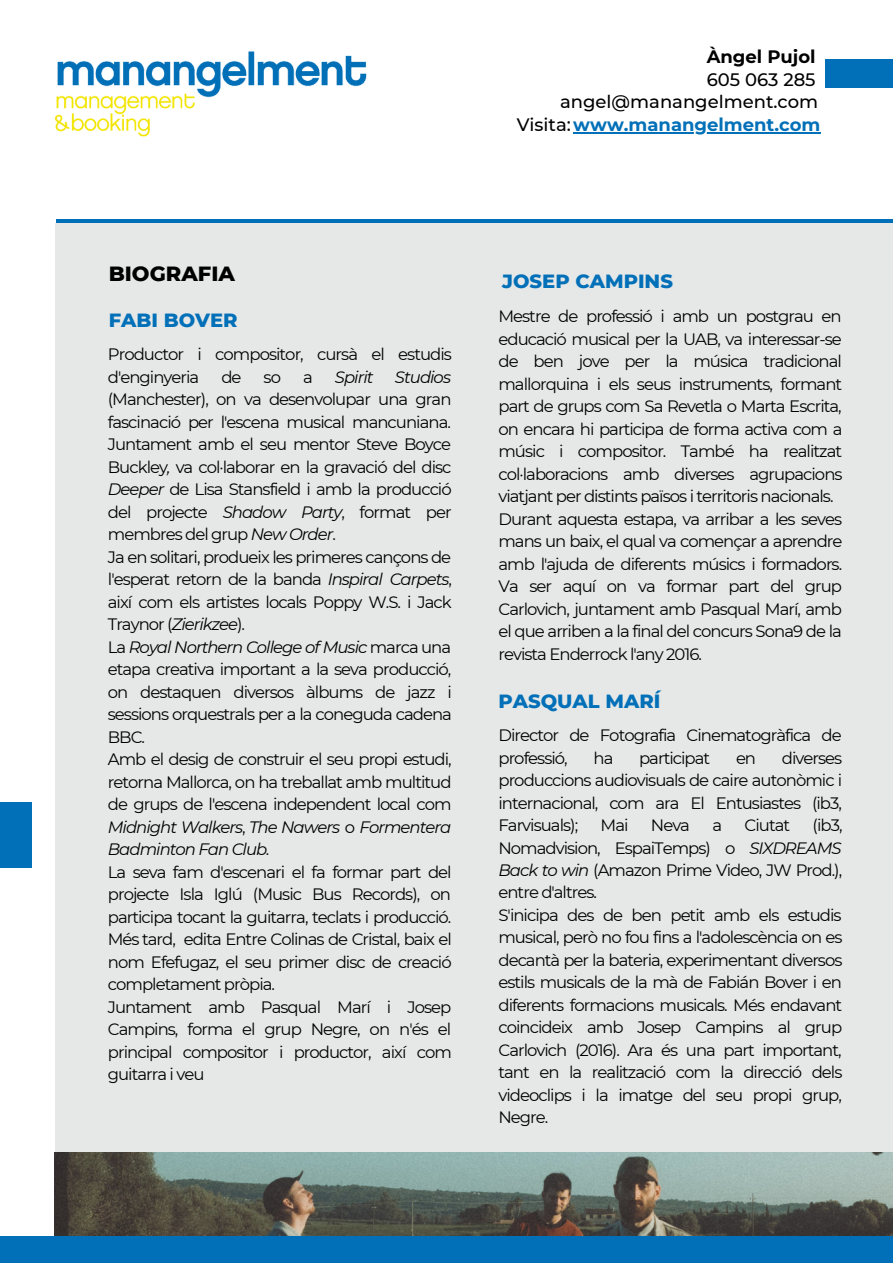
<style>
.page{position:relative;width:893px;height:1264px;background:#fff}
.page>*{position:absolute;margin:0;border:0;box-sizing:border-box;transform-origin:0 0}
.t1{font:800 21px "Montserrat";color:#000}
.t2{font:800 19.5px "Montserrat";color:#0170b8}
.t3{font:500 18px "Montserrat";color:#000}
.t4{font:700 18px "Montserrat";color:#0170b8}
.t5{font:700 18px "Montserrat";color:#000}
.t6{font:16.5px/22.5px "Montserrat";letter-spacing:-.06em;color:#000;text-align:justify}
.t7{font:italic 16.5px "Montserrat";letter-spacing:-.06em;color:#000}
.s1{font-weight:500;color:#000}
.s2{font-style:italic}
</style>
<div class="page">
<div style="left:825px;top:59px;width:67px;height:28px;background:#0170b8"></div>
<div style="left:56px;top:219px;width:836px;height:27px;background:#0170b8"></div>
<div style="left:55px;top:223px;width:837px;height:1034px;background:#e6e7e7"></div>
<div style="left:0;top:802px;width:32px;height:66px;background:#0170b8"></div>
<img style="left:54px;top:51px;width:313px;height:86px">
<img style="left:55px;top:1152px;width:837px;height:83px">
<div style="left:0;top:1235px;width:892px;height:27px;background:#0170b8"></div>
<hr style="left:573px;top:132px;width:247px;height:2px;background:#0170b8">
<p class="t1" style="left:109px;top:261px;width:128px">BIOGRAFIA</p>
<p class="t5" style="left:706px;top:45px;width:110px">Àngel Pujol</p>
<p class="t3" style="left:706px;top:68px;width:110px">605 063 285</p>
<p class="t3" style="left:560px;top:91px;width:259px">angel@manangelment.com</p>
<p class="t4" style="left:516px;top:114px;width:305px"><span class="s1">Visita:</span>www.manangelment.com</p>
<p class="t2" style="left:502px;top:269px;width:172px">JOSEP CAMPINS</p>
<p class="t2" style="left:109px;top:308px;width:130px">FABI BOVER</p>
<p class="t6" style="left:498px;top:305px;width:345px">Mestre de professió i amb un postgrau en educació musical per la UAB, va interessar-se de ben jove per la música tradicional mallorquina i els seus instruments, formant part de grups com Sa Revetla o Marta Escrita, on encara hi participa de forma activa com a músic i compositor. També ha realitzat col·laboracions amb diverses agrupacions viatjant per distints països i territoris nacionals.</p>
<p class="t6" style="left:498px;top:507px;width:345px">Durant aquesta estapa, va arribar a les seves mans un baix, el qual va començar a aprendre amb l'ajuda de diferents músics i formadors.<br>Va ser aquí on va formar part del grup Carlovich, juntament amb Pasqual Marí, amb el que arriben a la final del concurs Sona9 de la revista Enderrock l'any 2016.</p>
<p class="t6" style="left:108px;top:343px;width:345px">Productor i compositor, cursà el estudis d'enginyeria</p>
<p class="t6" style="left:108px;top:366px;width:345px;text-indent:287px"><span class="s2">Studios </span>(Manchester), on va desenvolupar una gran fascinació per l'escena musical mancuniana.<br>Juntament amb el seu mentor Steve Boyce Buckley<span class="s2">,</span> va col·laborar en la gravació del disc <span class="s2">Deeper</span> de Lisa Stansfield i amb la producció del projecte <span class="s2">Shadow Party</span>, format per membres del grup <span class="s2">New Order</span>.</p>
<p class="t6" style="left:108px;top:545px;width:345px">Ja en solitari, produeix les primeres cançons de l'esperat retorn de la banda <span class="s2">Inspiral Carpets</span>, així com els artistes locals Poppy W.S. i Jack Traynor (<span class="s2">Zierikzee</span>).</p>
<p class="t6" style="left:108px;top:635px;width:345px">La <span class="s2">Royal Northern College of Music</span> marca una etapa creativa important a la seva producció, on destaquen diversos àlbums de jazz i sessions orquestrals per a la coneguda cadena BBC.</p>
<p class="t6" style="left:108px;top:748px;width:345px">Amb el desig de construir el seu propi estudi, retorna Mallorca, on ha treballat amb multitud de grups de l'escena independent local com <span class="s2">Midnight Walkers</span>, <span class="s2">The Nawers</span> o <span class="s2">Formentera Badminton Fan Club.</span></p>
<p class="t6" style="left:108px;top:860px;width:345px">La seva fam d'escenari el fa formar part del projecte Isla Iglú (Music Bus Records), on participa tocant la guitarra, teclats i producció.<br>Més tard, edita Entre Colinas de Cristal, baix el nom Efefugaz, el seu primer disc de creació completament pròpia.</p>
<p class="t6" style="left:108px;top:995px;width:345px">Juntament amb Pasqual Marí i Josep Campins, forma el grup Negre, on n'és el principal compositor i productor, així com guitarra i veu</p>
<p class="t6" style="left:221px;top:366px;width:22px">de</p>
<p class="t6" style="left:263px;top:366px;width:19px">so</p>
<p class="t6" style="left:303px;top:366px;width:11px">a</p>
<p class="t7" style="left:335px;top:367px;width:40px">Spirit</p>
<p class="t2" style="left:498px;top:688px;width:163px">PASQUAL MARÍ</p>
<p class="t6" style="left:498px;top:724px;width:344px">Director de Fotografia Cinematogràfica de professió,</p>
<p class="t6" style="left:498px;top:746px;width:345px;text-indent:283px">diverses produccions audiovisuals de caire autonòmic i internacional, com ara El Entusiastes (ib3, Farvisuals);</p>
<p class="t6" style="left:593px;top:746px;width:21px">ha</p>
<p class="t6" style="left:639px;top:746px;width:73px">participat</p>
<p class="t6" style="left:736px;top:746px;width:22px">en</p>
<p class="t6" style="left:498px;top:813px;width:345px;text-indent:314px">(ib3, Nomadvision, EspaiTemps) o <span class="s2">SIXDREAMS Back to win</span> (Amazon Prime Video, JW Prod.), entre d'altres.</p>
<p class="t6" style="left:498px;top:903px;width:345px">S'inicipa des de ben petit amb els estudis musical, però no fou fins a l'adolescència on es decantà per la bateria, experimentant diversos estils musicals de la mà de Fabián Bover i en diferents formacions musicals. Més endavant coincideix amb Josep Campins al grup Carlovich (2016). Ara és una part important, tant en la realització com la direcció dels videoclips i la imatge del seu propi grup, Negre.</p>
<p class="t6" style="left:600px;top:813px;width:29px">Mai</p>
<p class="t6" style="left:651px;top:813px;width:41px">Neva</p>
<p class="t6" style="left:712px;top:813px;width:11px">a</p>
<p class="t6" style="left:744px;top:813px;width:47px">Ciutat</p>
</div>
